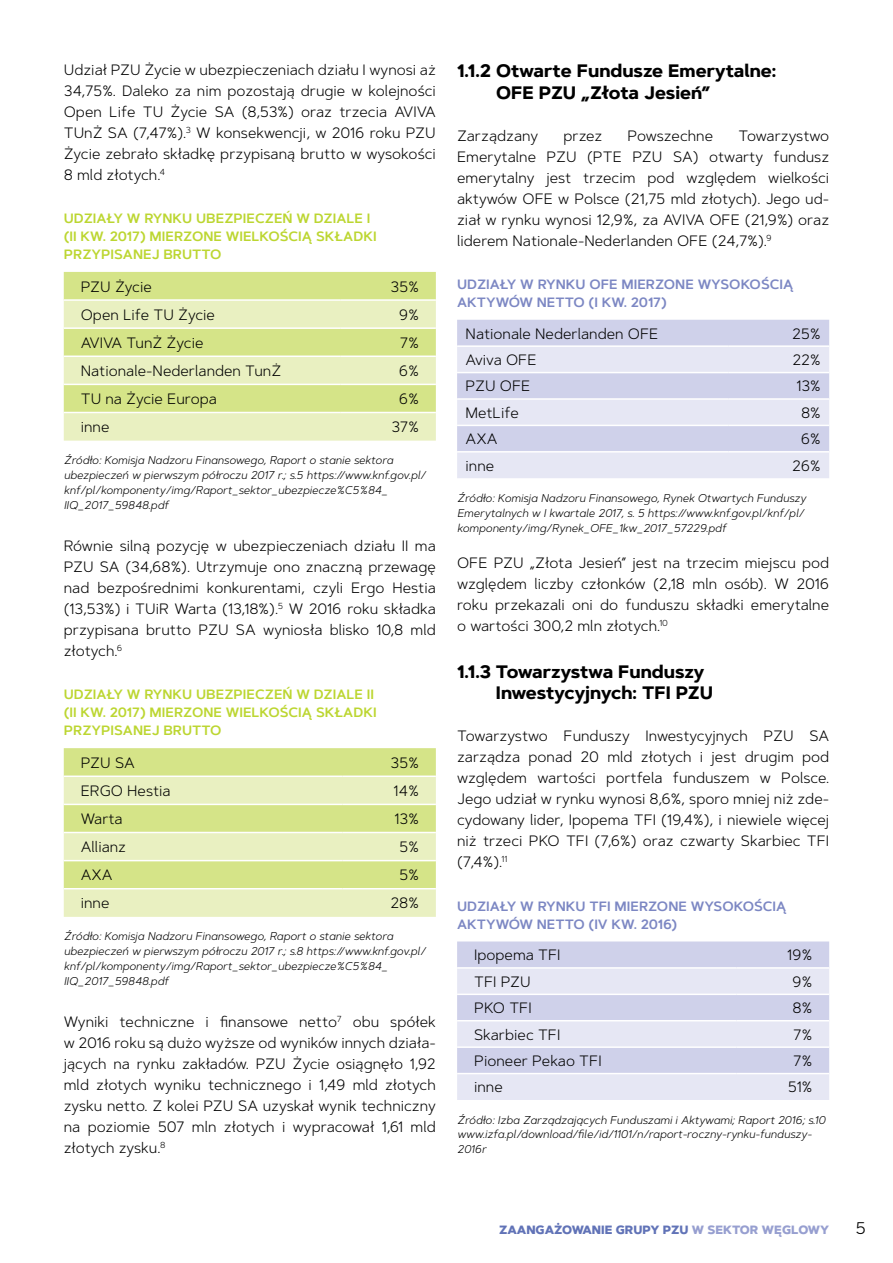
<style>
.page{position:relative;width:893px;height:1263px;background:#fff}
.page>*{position:absolute;margin:0;border:0;box-sizing:border-box;transform-origin:0 0}
.t1{font:700 18px/21.6px "Artegra Sans";color:#000}
.t2{font:300 18px "Basic Sans Alt";color:#000}
.t3{font:300 15px/21px "Artegra Sans";color:#000;text-align:justify}
.t4{font:600 13.5px/18px "Artegra Sans";color:#bcd631}
.t5{font:600 13.5px/18px "Artegra Sans";color:#7c87c3}
.t6{font:800 12px "Artegra Sans";color:#6173b7}
.t7{font:italic 300 11.25px/15px "Artegra Sans";color:#000}
.s1{color:#979fd0}
</style>
<div class="page">
<div style="left:457px;top:320px;width:372px;height:25px;background:#cfd1ea"></div>
<svg style="left:457px;top:347px;width:372px;height:131px;background:#dddef0"></svg>
<hr style="left:457px;top:372px;width:271px;height:1px;background:#fff">
<hr style="left:728px;top:372px;width:101px;height:1px;background:#fff">
<hr style="left:457px;top:398px;width:271px;height:2px;background:#fff">
<hr style="left:728px;top:398px;width:101px;height:2px;background:#fff">
<hr style="left:457px;top:425px;width:271px;height:1px;background:#fff">
<hr style="left:728px;top:425px;width:101px;height:1px;background:#fff">
<hr style="left:457px;top:451px;width:271px;height:2px;background:#fff">
<hr style="left:728px;top:451px;width:101px;height:2px;background:#fff">
<div style="left:457px;top:941px;width:372px;height:26px;background:#cfd1ea"></div>
<svg style="left:457px;top:969px;width:372px;height:131px;background:#dddef0"></svg>
<hr style="left:457px;top:993px;width:280px;height:2px;background:#fff">
<hr style="left:737px;top:993px;width:92px;height:2px;background:#fff">
<hr style="left:457px;top:1020px;width:280px;height:1px;background:#fff">
<hr style="left:737px;top:1020px;width:92px;height:1px;background:#fff">
<hr style="left:457px;top:1046px;width:280px;height:2px;background:#fff">
<hr style="left:737px;top:1046px;width:92px;height:2px;background:#fff">
<hr style="left:457px;top:1073px;width:280px;height:1px;background:#fff">
<hr style="left:737px;top:1073px;width:92px;height:1px;background:#fff">
<div style="left:64px;top:272px;width:372px;height:27px;background:#d5e488"></div>
<svg style="left:64px;top:301px;width:372px;height:140px;background:#e1ebab"></svg>
<hr style="left:64px;top:327px;width:276px;height:2px;background:#fff">
<hr style="left:340px;top:327px;width:96px;height:2px;background:#fff">
<hr style="left:64px;top:355px;width:276px;height:2px;background:#fff">
<hr style="left:340px;top:355px;width:96px;height:2px;background:#fff">
<hr style="left:64px;top:384px;width:276px;height:1px;background:#fff">
<hr style="left:340px;top:384px;width:96px;height:1px;background:#fff">
<hr style="left:64px;top:412px;width:276px;height:1px;background:#fff">
<hr style="left:340px;top:412px;width:96px;height:1px;background:#fff">
<div style="left:64px;top:748px;width:372px;height:27px;background:#d5e488"></div>
<svg style="left:64px;top:777px;width:372px;height:140px;background:#e1ebab"></svg>
<hr style="left:64px;top:804px;width:278px;height:1px;background:#fff">
<hr style="left:342px;top:804px;width:94px;height:1px;background:#fff">
<hr style="left:64px;top:832px;width:278px;height:1px;background:#fff">
<hr style="left:342px;top:832px;width:94px;height:1px;background:#fff">
<hr style="left:64px;top:860px;width:278px;height:1px;background:#fff">
<hr style="left:342px;top:860px;width:94px;height:1px;background:#fff">
<hr style="left:64px;top:888px;width:278px;height:1px;background:#fff">
<hr style="left:342px;top:888px;width:94px;height:1px;background:#fff">
<p class="t3" style="left:64px;top:59px;width:374px">Udział PZU Życie w ubezpieczeniach działu I wynosi aż 34,75%. Daleko za nim pozostają drugie w kolejności Open Life TU Życie SA (8,53%) oraz trzecia AVIVA TUnŻ SA (7,47%).<sup>3</sup> W konsekwencji, w 2016 roku PZU Życie zebrało składkę przypisaną brutto w wysokości 8 mld złotych.<sup>4</sup></p>
<p class="t4" style="left:64px;top:209px;width:314px">UDZIAŁY W RYNKU UBEZPIECZEŃ W DZIALE I (II KW. 2017) MIERZONE WIELKOŚCIĄ SKŁADKI<br>PRZYPISANEJ BRUTTO</p>
<p class="t3" style="left:81px;top:276px;width:73px">PZU Życie</p>
<p class="t3" style="left:391px;top:276px;width:30px">35%</p>
<p class="t3" style="left:81px;top:304px;width:136px">Open Life TU Życie</p>
<p class="t3" style="left:399px;top:304px;width:21px">9%</p>
<p class="t3" style="left:81px;top:332px;width:124px">AVIVA TunŻ Życie</p>
<p class="t3" style="left:400px;top:332px;width:21px">7%</p>
<p class="t3" style="left:81px;top:360px;width:202px">Nationale-Nederlanden TunŻ</p>
<p class="t3" style="left:399px;top:360px;width:21px">6%</p>
<p class="t3" style="left:81px;top:388px;width:138px">TU na Życie Europa</p>
<p class="t3" style="left:399px;top:388px;width:21px">6%</p>
<p class="t3" style="left:81px;top:416px;width:30px">inne</p>
<p class="t3" style="left:391px;top:416px;width:29px">37%</p>
<p class="t7" style="left:64px;top:452px;width:364px">Źródło: Komisja Nadzoru Finansowego, Raport o stanie sektora ubezpieczeń w pierwszym półroczu 2017 r.; s.5 https://www.knf.gov.pl/ knf/pl/komponenty/img/Raport_sektor_ubezpiecze%C5%84_ IIQ_2017_59848.pdf</p>
<p class="t3" style="left:64px;top:535px;width:374px">Równie silną pozycję w ubezpieczeniach działu II ma PZU SA (34,68%). Utrzymuje ono znaczną przewagę nad bezpośrednimi konkurentami, czyli Ergo Hestia (13,53%) i TUiR Warta (13,18%).<sup>5</sup> W 2016 roku składka przypisana brutto PZU SA wyniosła blisko 10,8 mld złotych.<sup>6</sup></p>
<p class="t4" style="left:64px;top:686px;width:314px">UDZIAŁY W RYNKU UBEZPIECZEŃ W DZIALE II (II KW. 2017) MIERZONE WIELKOŚCIĄ SKŁADKI<br>PRZYPISANEJ BRUTTO</p>
<p class="t3" style="left:81px;top:752px;width:56px">PZU SA</p>
<p class="t3" style="left:391px;top:752px;width:30px">35%</p>
<p class="t3" style="left:81px;top:780px;width:91px">ERGO Hestia</p>
<p class="t3" style="left:394px;top:780px;width:27px">14%</p>
<p class="t3" style="left:81px;top:808px;width:43px">Warta</p>
<p class="t3" style="left:395px;top:808px;width:26px">13%</p>
<p class="t3" style="left:81px;top:836px;width:47px">Allianz</p>
<p class="t3" style="left:399px;top:836px;width:21px">5%</p>
<p class="t3" style="left:81px;top:864px;width:33px">AXA</p>
<p class="t3" style="left:399px;top:864px;width:21px">5%</p>
<p class="t3" style="left:81px;top:892px;width:30px">inne</p>
<p class="t3" style="left:390px;top:892px;width:30px">28%</p>
<p class="t7" style="left:64px;top:929px;width:363px">Źródło: Komisja Nadzoru Finansowego, Raport o stanie sektora ubezpieczeń w pierwszym półroczu 2017 r.; s.8 https://www.knf.gov.pl/ knf/pl/komponenty/img/Raport_sektor_ubezpiecze%C5%84_ IIQ_2017_59848.pdf</p>
<p class="t3" style="left:64px;top:1011px;width:374px">Wyniki techniczne i finansowe netto<sup>7</sup> obu spółek w 2016 roku są dużo wyższe od wyników innych działa&shy;jących na rynku zakładów. PZU Życie osiągnęło 1,92 mld złotych wyniku technicznego i 1,49 mld złotych zysku netto. Z kolei PZU SA uzyskał wynik techniczny na poziomie 507 mln złotych i wypracował 1,61 mld złotych zysku.<sup>8</sup></p>
<p class="t1" style="left:496px;top:60px;width:282px;text-indent:-39px">1.1.2 Otwarte Fundusze Emerytalne:<br>OFE PZU „Złota Jesień”</p>
<p class="t3" style="left:457px;top:125px;width:83px">Zarządzany</p>
<p class="t3" style="left:563px;top:125px;width:40px">przez</p>
<p class="t3" style="left:628px;top:125px;width:87px">Powszechne</p>
<p class="t3" style="left:457px;top:125px;width:374px;text-indent:281px">Towarzystwo Emerytalne PZU (PTE PZU SA) otwarty fundusz emerytalny jest trzecim pod względem wielkości aktywów OFE w Polsce (21,75 mld złotych). Jego ud&shy;ział w rynku wynosi 12,9%, za AVIVA OFE (21,9%) oraz liderem Nationale-Nederlanden OFE (24,7%).<sup>9</sup></p>
<p class="t5" style="left:457px;top:275px;width:338px">UDZIAŁY W RYNKU OFE MIERZONE WYSOKOŚCIĄ<br>AKTYWÓW NETTO (I KW. 2017)</p>
<p class="t3" style="left:466px;top:322px;width:194px">Nationale Nederlanden OFE</p>
<p class="t3" style="left:792px;top:322px;width:30px">25%</p>
<p class="t3" style="left:466px;top:349px;width:72px">Aviva OFE</p>
<p class="t3" style="left:793px;top:349px;width:30px">22%</p>
<p class="t3" style="left:466px;top:375px;width:66px">PZU OFE</p>
<p class="t3" style="left:796px;top:375px;width:26px">13%</p>
<p class="t3" style="left:466px;top:402px;width:55px">MetLife</p>
<p class="t3" style="left:801px;top:402px;width:21px">8%</p>
<p class="t3" style="left:466px;top:428px;width:33px">AXA</p>
<p class="t3" style="left:801px;top:428px;width:21px">6%</p>
<p class="t3" style="left:466px;top:455px;width:30px">inne</p>
<p class="t3" style="left:792px;top:455px;width:30px">26%</p>
<p class="t7" style="left:457px;top:490px;width:350px">Źródło: Komisja Nadzoru Finansowego, Rynek Otwartych Funduszy<br>Emerytalnych w I kwartale 2017, s. 5 https://www.knf.gov.pl/knf/pl/ komponenty/img/Rynek_OFE_1kw_2017_57229.pdf</p>
<p class="t3" style="left:457px;top:552px;width:374px">OFE PZU „Złota Jesień” jest na trzecim miejscu pod względem liczby członków (2,18 mln osób). W 2016 roku przekazali oni do funduszu składki emerytalne o wartości 300,2 mln złotych.<sup>10</sup></p>
<p class="t1" style="left:496px;top:661px;width:219px;text-indent:-39px">1.1.3 Towarzystwa Funduszy<br>Inwestycyjnych: TFI PZU</p>
<p class="t3" style="left:457px;top:725px;width:374px">Towarzystwo Funduszy Inwestycyjnych PZU SA zarządza ponad 20 mld złotych i jest drugim pod względem wartości portfela funduszem w Polsce.<br>Jego udział w rynku wynosi 8,6%, sporo mniej niż zde&shy;cydowany lider, Ipopema TFI (19,4%), i niewiele więcej niż trzeci PKO TFI (7,6%) oraz czwarty Skarbiec TFI (7,4%).<sup>11</sup></p>
<p class="t5" style="left:457px;top:897px;width:331px">UDZIAŁY W RYNKU TFI MIERZONE WYSOKOŚCIĄ<br>AKTYWÓW NETTO (IV KW. 2016)</p>
<p class="t3" style="left:474px;top:944px;width:88px">Ipopema TFI</p>
<p class="t3" style="left:787px;top:944px;width:26px">19%</p>
<p class="t3" style="left:474px;top:971px;width:58px">TFI PZU</p>
<p class="t3" style="left:792px;top:971px;width:21px">9%</p>
<p class="t3" style="left:474px;top:997px;width:59px">PKO TFI</p>
<p class="t3" style="left:792px;top:997px;width:21px">8%</p>
<p class="t3" style="left:474px;top:1023px;width:88px">Skarbiec TFI</p>
<p class="t3" style="left:793px;top:1023px;width:21px">7%</p>
<p class="t3" style="left:474px;top:1050px;width:129px">Pioneer Pekao TFI</p>
<p class="t3" style="left:793px;top:1050px;width:21px">7%</p>
<p class="t3" style="left:474px;top:1076px;width:30px">inne</p>
<p class="t3" style="left:788px;top:1076px;width:26px">51%</p>
<p class="t7" style="left:457px;top:1112px;width:370px">Źródło: Izba Zarządzających Funduszami i Aktywami; Raport 2016; s.10 www.izfa.pl/download/file/id/1101/n/raport-roczny-rynku-funduszy-<br>2016r</p>
<p class="t6" style="left:499px;top:1220px;width:332px">ZAANGAŻOWANIE GRUPY PZU <span class="s1">W SEKTOR WĘGLOWY</span></p>
<p class="t2" style="left:856px;top:1217px;width:11px">5</p>
</div>
